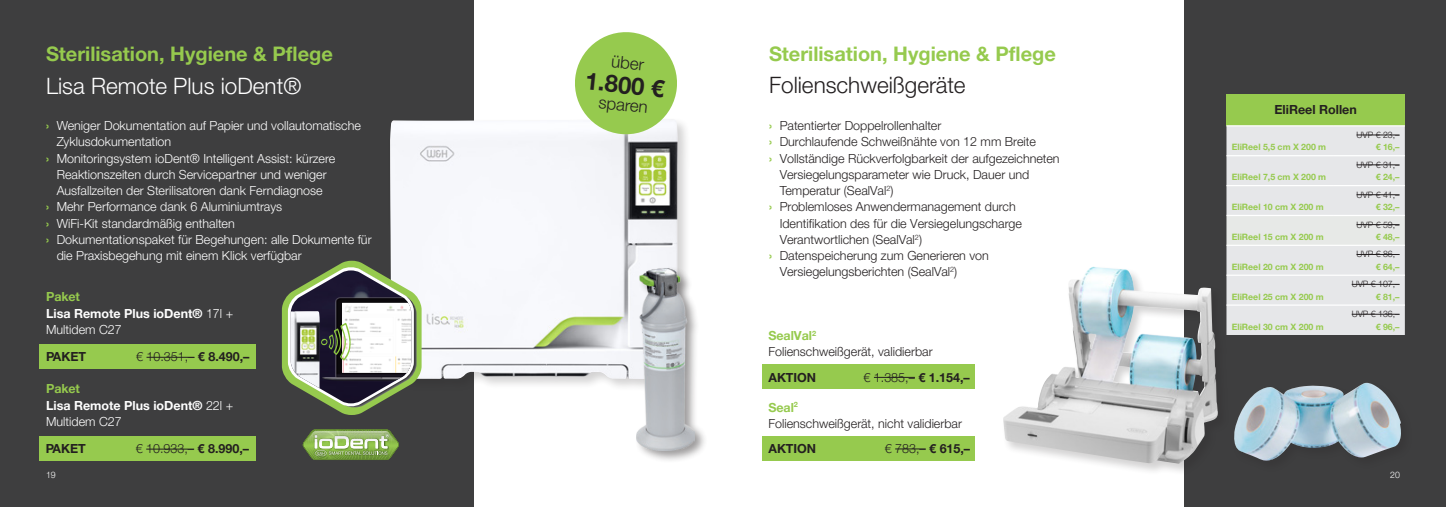
<style>
.page{position:relative;width:1446px;height:507px;background:#fff}
.page>*{position:absolute;margin:0;border:0;box-sizing:border-box;transform-origin:0 0}
.t1{font:700 23.75px "Helvetica Neue World 75";color:#231f20}
.t2{font:22.5px "Helvetica Neue World 45 Lt";color:#fff}
.t3{font:22.5px "Helvetica Neue World 45 Lt";color:#231f20}
.t4{font:700 20px "Helvetica Neue World 75";color:#96ca4e}
.t5{font:16.88px "Helvetica Neue World 45 Lt";color:#231f20}
.t6{font:12.5px "Helvetica Neue World 45 Lt";color:#231f20}
.t7{font:12.5px "Helvetica Neue World 45 Lt";color:#fff}
.t8{font:700 12.5px/16.2px "Helvetica Neue World 75";color:#fff}
.t9{font:700 12.5px "Helvetica Neue World 75";color:#231f20}
.t10{font:700 12.5px "Helvetica Neue World 75";letter-spacing:-.005em;color:#96ca4e}
.t11{font:700 8.75px "Helvetica Neue World 75";color:#96ca4e}
.t12{font:8.75px "Helvetica Neue World 45 Lt";color:#231f20}
.t13{font:8.75px "Helvetica Neue World 45 Lt";color:#fff}
.s1{font-family:"Helvetica Neue World 75";font-weight:700;color:#96ca4e}
.s2{color:#96ca4e}
.s3{font-family:"Helvetica Neue World 45 Lt";font-weight:400}
.s4{font-family:"Helvetica Neue World 75";font-weight:700}
</style>
<div class="page">
<div style="left:0;top:0;width:474px;height:507px;background:#3e3e3f"></div>
<div style="left:387px;top:116px;width:303px;height:276px;background:#231f20;opacity:.2"></div>
<img style="left:390px;top:119px;width:288px;height:260px">
<div style="left:634px;top:266px;width:73px;height:197px;background:#231f20;opacity:.45"></div>
<img style="left:637px;top:268px;width:58px;height:182px">
<svg style="left:302px;top:429px;width:97px;height:31px;background:#8fac6a"></svg>
<div style="left:40px;top:344px;width:216px;height:25px;background:#96ca4e"></div>
<hr style="left:146px;top:357px;width:48px;height:1px;background:#231f20">
<div style="left:40px;top:436px;width:216px;height:25px;background:#96ca4e"></div>
<hr style="left:146px;top:449px;width:48px;height:1px;background:#231f20">
<svg style="left:572px;top:32px;width:108px;height:105px"></svg>
<svg style="left:282px;top:261px;width:140px;height:154px"></svg>
<div style="left:1185px;top:0;width:261px;height:507px;background:#3e3e3f"></div>
<div style="left:1001px;top:265px;width:228px;height:210px;background:#231f20;opacity:.2"></div>
<img style="left:1003px;top:267px;width:215px;height:196px">
<img style="left:1234px;top:383px;width:167px;height:78px">
<div style="left:1226px;top:94px;width:179px;height:32px;background:#96ca4e"></div>
<div style="left:1226px;top:126px;width:179px;height:209px;background:#e6e7e9"></div>
<div style="left:1226px;top:216px;width:179px;height:29px;background:#e7e9e7"></div>
<hr style="left:1226px;top:125px;width:108px;height:1px;background:#fff">
<hr style="left:1334px;top:125px;width:71px;height:1px;background:#fff">
<hr style="left:1226px;top:304px;width:108px;height:2px;background:#fff">
<hr style="left:1334px;top:304px;width:71px;height:2px;background:#fff">
<hr style="left:1226px;top:155px;width:108px;height:1px;background:#fff">
<hr style="left:1334px;top:155px;width:71px;height:1px;background:#fff">
<hr style="left:1226px;top:185px;width:108px;height:1px;background:#fff">
<hr style="left:1334px;top:185px;width:71px;height:1px;background:#fff">
<hr style="left:1226px;top:215px;width:108px;height:1px;background:#fff">
<hr style="left:1334px;top:215px;width:71px;height:1px;background:#fff">
<hr style="left:1226px;top:245px;width:108px;height:1px;background:#fff">
<hr style="left:1334px;top:245px;width:71px;height:1px;background:#fff">
<hr style="left:1226px;top:274px;width:108px;height:2px;background:#fff">
<hr style="left:1334px;top:274px;width:71px;height:2px;background:#fff">
<hr style="left:1356px;top:135px;width:43px;height:1px;background:#231f20">
<hr style="left:1356px;top:165px;width:43px;height:1px;background:#231f20">
<hr style="left:1356px;top:194px;width:43px;height:1px;background:#231f20">
<hr style="left:1356px;top:224px;width:43px;height:1px;background:#231f20">
<hr style="left:1356px;top:254px;width:43px;height:1px;background:#231f20">
<hr style="left:1351px;top:284px;width:48px;height:1px;background:#231f20">
<hr style="left:1351px;top:314px;width:48px;height:1px;background:#231f20">
<div style="left:762px;top:435px;width:213px;height:25px;background:#96ca4e"></div>
<hr style="left:895px;top:448px;width:31px;height:1px;background:#231f20">
<div style="left:762px;top:364px;width:213px;height:25px;background:#96ca4e"></div>
<hr style="left:874px;top:377px;width:41px;height:1px;background:#231f20">
<h3 class="t4" style="left:46px;top:43px;width:288px">Sterilisation, Hygiene &amp; Pflege</h3>
<h2 class="t2" style="left:46px;top:73px;width:257px">Lisa Remote Plus ioDent®</h2>
<p class="t7" style="left:46px;top:118px;width:316px"><span class="s1">›</span> Weniger Dokumentation auf Papier und vollautomatische</p>
<p class="t7" style="left:57px;top:135px;width:116px">Zyklusdokumentation</p>
<p class="t7" style="left:46px;top:151px;width:291px"><span class="s1">›</span> Monitoringsystem ioDent® Intelligent Assist: kürzere</p>
<p class="t7" style="left:57px;top:167px;width:271px">Reaktionszeiten durch Servicepartner und weniger</p>
<p class="t7" style="left:57px;top:183px;width:267px">Ausfallzeiten der Sterilisatoren dank Ferndiagnose</p>
<p class="t7" style="left:46px;top:200px;width:238px"><span class="s1">›</span> Mehr Performance dank 6 Aluminiumtrays</p>
<p class="t7" style="left:46px;top:216px;width:190px"><span class="s1">›</span> WiFi-Kit standardmäßig enthalten</p>
<p class="t7" style="left:46px;top:232px;width:327px"><span class="s1">›</span> Dokumentationspaket für Begehungen: alle Dokumente für</p>
<p class="t7" style="left:57px;top:248px;width:246px">die Praxisbegehung mit einem Klick verfügbar</p>
<p class="t8" style="left:46px;top:289px;width:189px"><span class="s2">Paket<br></span>Lisa Remote Plus ioDent® <span class="s3">17l +</span></p>
<p class="t7" style="left:46px;top:322px;width:77px">Multidem C27</p>
<p class="t9" style="left:46px;top:350px;width:42px">PAKET</p>
<p class="t6" style="left:136px;top:350px;width:115px">€ 10.351,– <span class="s4">€ 8.490,–</span></p>
<p class="t8" style="left:46px;top:381px;width:189px"><span class="s2">Paket<br></span>Lisa Remote Plus ioDent® <span class="s3">22l +</span></p>
<p class="t7" style="left:46px;top:414px;width:77px">Multidem C27</p>
<p class="t9" style="left:46px;top:441px;width:42px">PAKET</p>
<p class="t6" style="left:136px;top:441px;width:115px">€ 10.933,– <span class="s4">€ 8.990,–</span></p>
<h3 class="t5" style="left:612px;top:51px;width:34px;rotate:6deg">über</h3>
<h1 class="t1" style="left:587px;top:67px;width:81px;rotate:6deg">1.800 €</h1>
<h3 class="t5" style="left:600px;top:92px;width:51px;rotate:6deg">sparen</h3>
<h3 class="t4" style="left:769px;top:43px;width:288px">Sterilisation, Hygiene &amp; Pflege</h3>
<h2 class="t3" style="left:769px;top:72px;width:198px">Folienschweißgeräte</h2>
<p class="t6" style="left:769px;top:118px;width:174px"><span class="s1">›</span> Patentierter Doppelrollenhalter</p>
<p class="t6" style="left:769px;top:135px;width:268px"><span class="s1">›</span> Durchlaufende Schweißnähte von 12 mm Breite</p>
<p class="t6" style="left:769px;top:151px;width:292px"><span class="s1">›</span> Vollständige Rückverfolgbarkeit der aufgezeichneten</p>
<p class="t6" style="left:780px;top:167px;width:251px">Versiegelungsparameter wie Druck, Dauer und</p>
<p class="t6" style="left:780px;top:183px;width:115px">Temperatur (SealVal<sup>2</sup>)</p>
<p class="t6" style="left:769px;top:200px;width:248px"><span class="s1">›</span> Problemloses Anwendermanagement durch</p>
<p class="t6" style="left:780px;top:216px;width:244px">Identifikation des für die Versiegelungscharge</p>
<p class="t6" style="left:780px;top:232px;width:144px">Verantwortlichen (SealVal<sup>2</sup>)</p>
<p class="t6" style="left:769px;top:248px;width:221px"><span class="s1">›</span> Datenspeicherung zum Generieren von</p>
<p class="t6" style="left:780px;top:265px;width:179px">Versiegelungsberichten (SealVal<sup>2</sup>)</p>
<p class="t10" style="left:768px;top:328px;width:49px">SealVal<sup>2</sup></p>
<p class="t6" style="left:768px;top:344px;width:166px">Folienschweißgerät, validierbar</p>
<p class="t9" style="left:768px;top:370px;width:49px">AKTION</p>
<p class="t6" style="left:863px;top:370px;width:108px">€ 1.385,– <span class="s4">€ 1.154,–</span></p>
<p class="t10" style="left:768px;top:400px;width:31px">Seal<sup>2</sup></p>
<p class="t6" style="left:768px;top:416px;width:195px">Folienschweißgerät, nicht validierbar</p>
<p class="t9" style="left:768px;top:441px;width:49px">AKTION</p>
<p class="t6" style="left:885px;top:441px;width:87px">€ 783,– <span class="s4">€ 615,–</span></p>
<p class="t9" style="left:1274px;top:102px;width:84px">EliReel Rollen</p>
<p class="t11" style="left:1232px;top:142px;width:96px">EliReel 5,5 cm X 200 m</p>
<p class="t12" style="left:1356px;top:130px;width:44px">UVP € 23,–</p>
<p class="t11" style="left:1375px;top:142px;width:25px">€ 16,–</p>
<p class="t11" style="left:1232px;top:172px;width:96px">EliReel 7,5 cm X 200 m</p>
<p class="t11" style="left:1232px;top:202px;width:94px">EliReel 10 cm X 200 m</p>
<p class="t11" style="left:1232px;top:232px;width:94px">EliReel 15 cm X 200 m</p>
<p class="t11" style="left:1232px;top:262px;width:94px">EliReel 20 cm X 200 m</p>
<p class="t11" style="left:1232px;top:291px;width:94px">EliReel 25 cm X 200 m</p>
<p class="t11" style="left:1232px;top:321px;width:94px">EliReel 30 cm X 200 m</p>
<p class="t12" style="left:1356px;top:160px;width:44px">UVP € 31,–</p>
<p class="t11" style="left:1375px;top:172px;width:25px">€ 24,–</p>
<p class="t12" style="left:1356px;top:189px;width:44px">UVP € 41,–</p>
<p class="t11" style="left:1375px;top:202px;width:25px">€ 32,–</p>
<p class="t12" style="left:1356px;top:219px;width:44px">UVP € 59,–</p>
<p class="t11" style="left:1375px;top:232px;width:25px">€ 48,–</p>
<p class="t12" style="left:1356px;top:249px;width:44px">UVP € 86,–</p>
<p class="t11" style="left:1375px;top:262px;width:25px">€ 64,–</p>
<p class="t12" style="left:1351px;top:279px;width:49px">UVP € 107,–</p>
<p class="t11" style="left:1375px;top:291px;width:25px">€ 81,–</p>
<p class="t12" style="left:1351px;top:309px;width:49px">UVP € 136,–</p>
<p class="t11" style="left:1375px;top:321px;width:25px">€ 96,–</p>
<p class="t13" style="left:46px;top:470px;width:11px">19</p>
<p class="t13" style="left:1390px;top:470px;width:11px">20</p>
</div>
